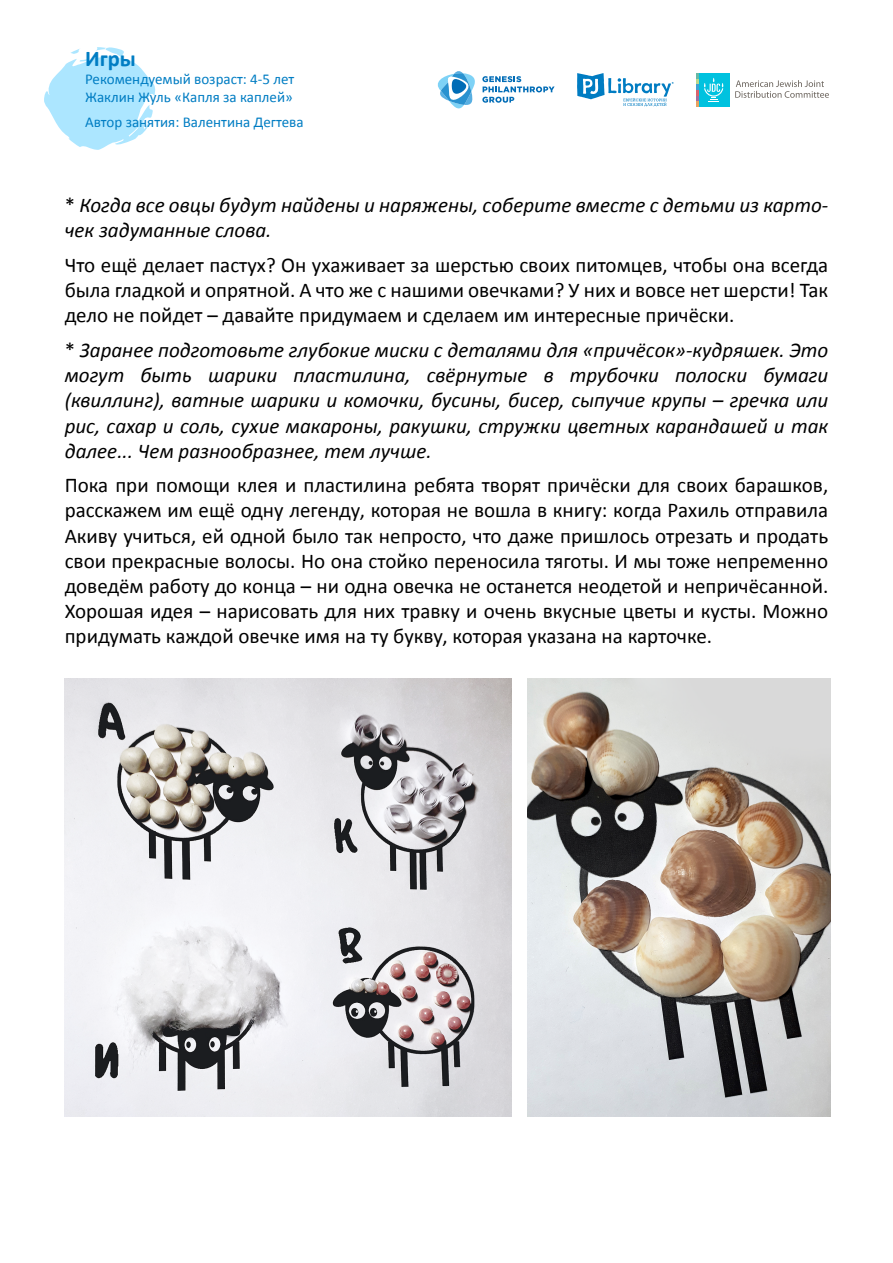
<style>
.page{position:relative;width:893px;height:1263px;background:#fff}
.page>*{position:absolute;margin:0;border:0;box-sizing:border-box;transform-origin:0 0}
.t1{font:700 22.5px "Calibri";color:#007dc3}
.t2{font:21px/25.2px "Calibri";color:#000;text-align:justify}
.t3{font:italic 21px/25.2px "Calibri";color:#000}
.t4{font:15px/18px "Calibri";color:#007dc3}
.s1{font-style:normal}
</style>
<div class="page">
<svg style="left:44px;top:47px;width:112px;height:103px"></svg>
<div style="left:698px;top:73px;width:31px;height:33px;background:#00c2df"></div>
<svg style="left:704px;top:78px;width:19px;height:24px"></svg>
<svg style="left:696px;top:73px;width:2px;height:33px"></svg>
<svg style="left:735px;top:80px;width:94px;height:18px"></svg>
<svg style="left:437px;top:71px;width:118px;height:38px"></svg>
<svg style="left:577px;top:73px;width:97px;height:33px"></svg>
<img style="left:65px;top:678px;width:446px;height:439px">
<img style="left:528px;top:678px;width:302px;height:439px">
<p class="t1" style="left:85px;top:44px;width:52px">Игры</p>
<p class="t4" style="left:85px;top:70px;width:211px">Рекомендуемый возраст: 4-5 лет<br>Жаклин Жуль «Капля за каплей»</p>
<p class="t4" style="left:85px;top:113px;width:220px">Автор занятия: Валентина Дегтева</p>
<p class="t3" style="left:65px;top:192px;width:765px"><span class="s1">*</span> Когда все овцы будут найдены и наряжены, соберите вместе с детьми из карто&shy;чек задуманные слова.</p>
<p class="t2" style="left:65px;top:252px;width:765px">Что ещё делает пастух? Он ухаживает за шерстью своих питомцев, чтобы она всегда была гладкой и опрятной. А что же с нашими овечками? У них и вовсе нет шерсти! Так дело не пойдет – давайте придумаем и сделаем им интересные причёски.</p>
<p class="t3" style="left:65px;top:336px;width:765px;text-align:justify"><span class="s1">*</span> Заранее подготовьте глубокие миски с деталями для «причёсок»-кудряшек. Это могут быть шарики пластилина, свёрнутые в трубочки полоски бумаги (квиллинг), ватные шарики и комочки, бусины, бисер, сыпучие крупы – гречка или рис, сахар и соль, сухие макароны, ракушки, стружки цветных карандашей и так далее... Чем разнообразнее, тем лучше.</p>
<p class="t2" style="left:65px;top:473px;width:765px">Пока при помощи клея и пластилина ребята творят причёски для своих барашков, расскажем им ещё одну легенду, которая не вошла в книгу: когда Рахиль отправила Акиву учиться, ей одной было так непросто, что даже пришлось отрезать и продать свои прекрасные волосы. Но она стойко переносила тяготы. И мы тоже непременно доведём работу до конца – ни одна овечка не останется неодетой и непричёсанной.<br>Хорошая идея – нарисовать для них травку и очень вкусные цветы и кусты. Можно придумать каждой овечке имя на ту букву, которая указана на карточке.</p>
</div>
